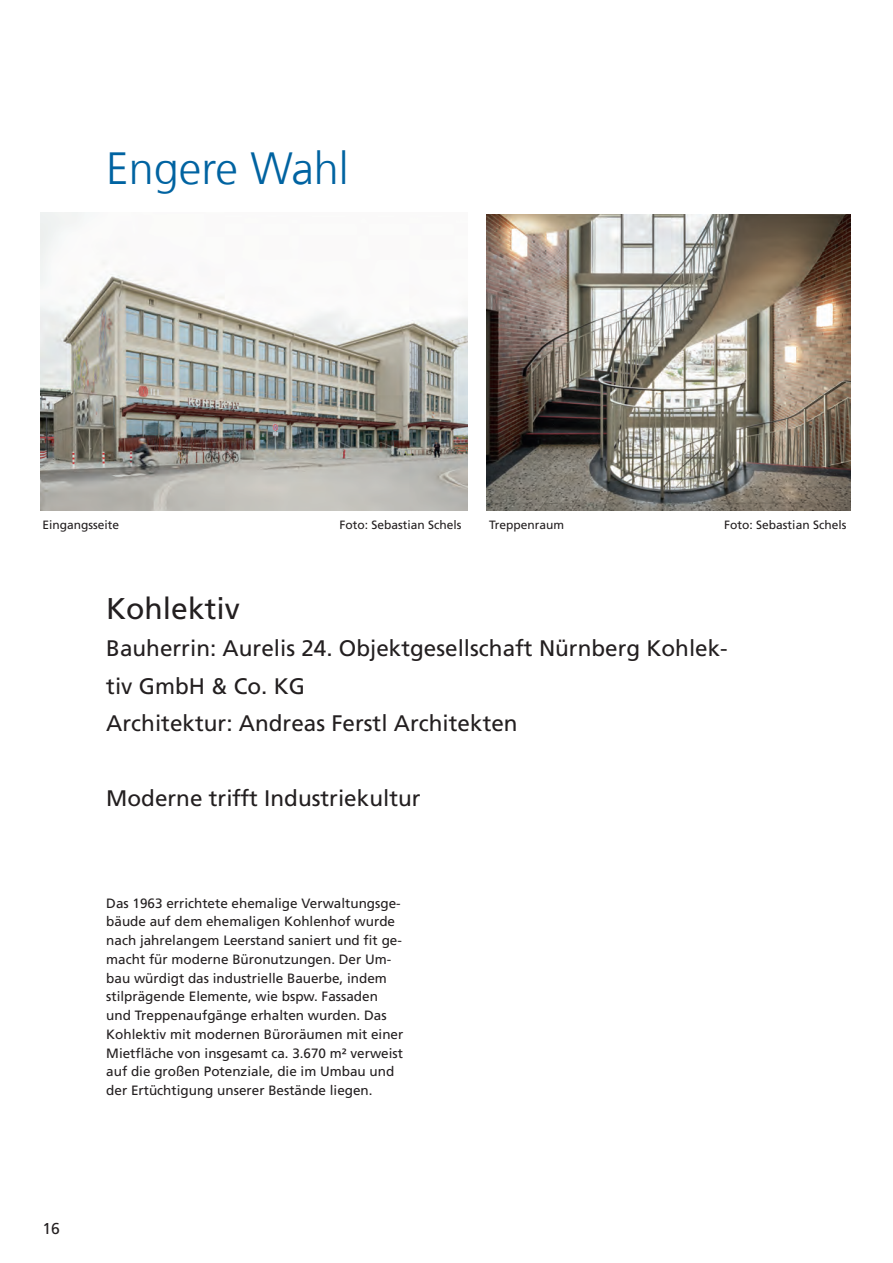
<style>
.page{position:relative;width:893px;height:1263px;background:#fff}
.page>*{position:absolute;margin:0;border:0;box-sizing:border-box;transform-origin:0 0}
.t1{font:300 45px "Frutiger LT Com";color:#0063a1}
.t2{font:30px "Frutiger LT Com";color:#231f20}
.t3{font:22.5px/37.5px "Frutiger LT Com";color:#231f20}
.t4{font:15.75px "Frutiger LT Com";color:#231f20}
.t5{font:13.5px/18.8px "Frutiger LT Com";color:#231f20}
.t6{font:12px "Frutiger LT Com";color:#231f20}
</style>
<div class="page">
<img style="left:40px;top:213px;width:428px;height:297px">
<img style="left:487px;top:215px;width:363px;height:295px">
<h1 class="t1" style="left:106px;top:142px;width:244px">Engere Wahl</h1>
<p class="t6" style="left:43px;top:518px;width:78px">Eingangsseite</p>
<p class="t6" style="left:339px;top:518px;width:124px">Foto: Sebastian Schels</p>
<p class="t6" style="left:489px;top:518px;width:77px">Treppenraum</p>
<p class="t6" style="left:724px;top:518px;width:124px">Foto: Sebastian Schels</p>
<h2 class="t2" style="left:106px;top:591px;width:135px">Kohlektiv</h2>
<h3 class="t3" style="left:106px;top:630px;width:623px">Bauherrin: Aurelis 24. Objektgesellschaft Nürnberg Kohlek&shy;tiv GmbH &amp; Co. KG<br>Architektur: Andreas Ferstl Architekten</h3>
<h3 class="t3" style="left:106px;top:780px;width:316px">Moderne trifft Industriekultur</h3>
<p class="t5" style="left:106px;top:894px;width:299px">Das 1963 errichtete ehemalige Verwaltungsge&shy;bäude auf dem ehemaligen Kohlenhof wurde nach jahrelangem Leerstand saniert und fit ge&shy;macht für moderne Büronutzungen. Der Um&shy;bau würdigt das industrielle Bauerbe, indem stilprägende Elemente, wie bspw. Fassaden und Treppenaufgänge erhalten wurden. Das Kohlektiv mit modernen Büroräumen mit einer Mietfläche von insgesamt ca. 3.670 m² verweist auf die großen Potenziale, die im Umbau und der Ertüchtigung unserer Bestände liegen.</p>
<p class="t4" style="left:43px;top:1219px;width:19px">16</p>
</div>
